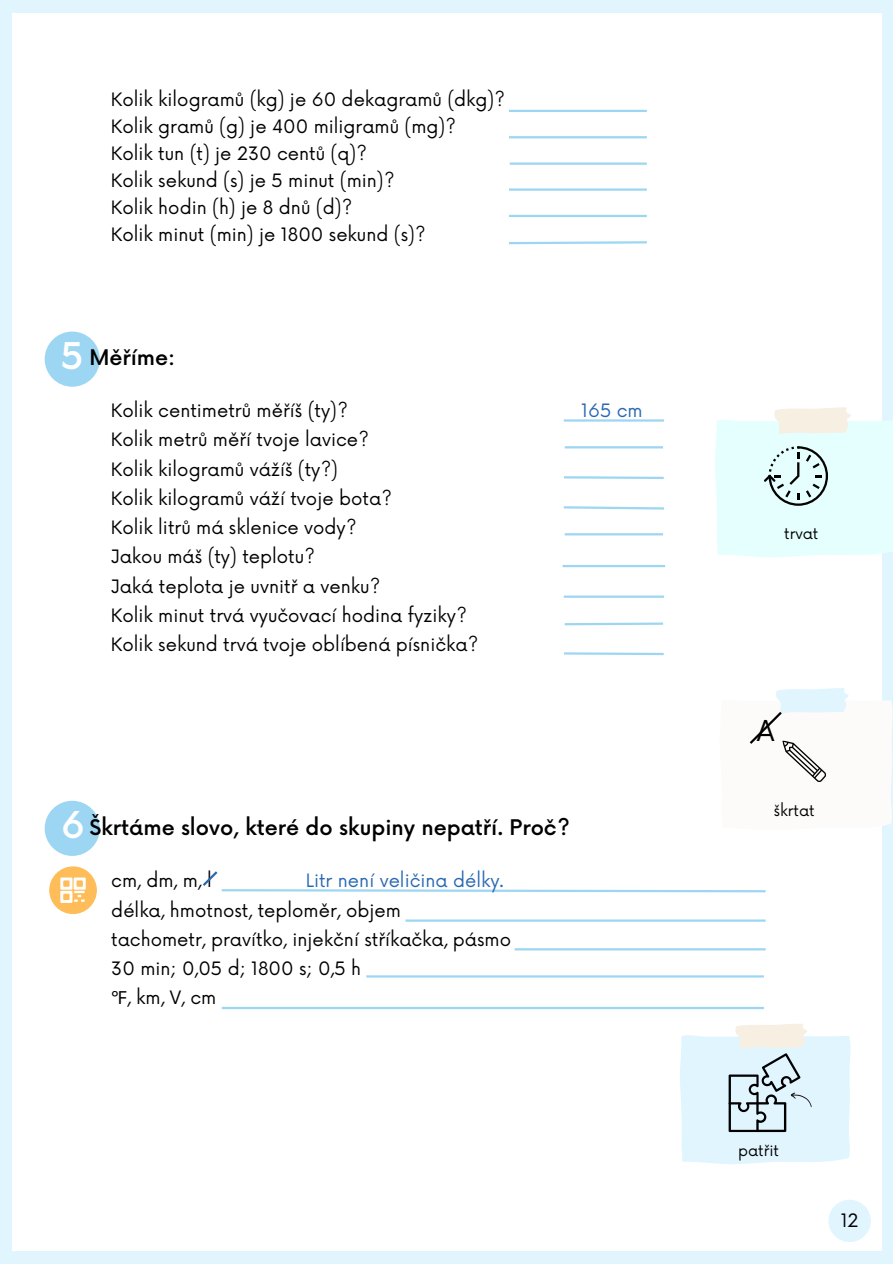
<style>
.page{position:relative;width:893px;height:1264px;background:#fff}
.page>*{position:absolute;margin:0;border:0;box-sizing:border-box;transform-origin:0 0}
.t1{font:500 36px "Now";color:#fff}
.t2{font:28.05px "Now";color:#000}
.t3{font:500 21px "Now";color:#000}
.t4{font:18px "Now";color:#000}
.t5{font:18px "Now";color:#2a68b2}
.t6{font:15px "Now";color:#000}
.s1{font-family:"Noto Sans"}
</style>
<div class="page">
<div style="left:0;top:0;width:892px;height:1263px;background:#e1f5ff"></div>
<div style="left:12px;top:13px;width:869px;height:1237px;background:#fff"></div>
<div style="left:828px;top:1199px;width:42px;height:42px;background:#e1f5ff;border-radius:50%"></div>
<hr style="left:509px;top:110px;width:137px;height:2px;background:#9dd6f2">
<hr style="left:509px;top:136px;width:137px;height:2px;background:#9dd6f2">
<hr style="left:509px;top:162px;width:137px;height:3px;background:#9dd6f2">
<hr style="left:509px;top:188px;width:137px;height:3px;background:#9dd6f2">
<hr style="left:509px;top:215px;width:137px;height:2px;background:#9dd6f2">
<svg style="left:509px;top:241px;width:138px;height:4px"></svg>
<hr style="left:563px;top:419px;width:101px;height:2px;background:#9dd6f2">
<hr style="left:564px;top:446px;width:99px;height:2px;background:#9dd6f2">
<svg style="left:564px;top:476px;width:100px;height:3px"></svg>
<div style="left:45px;top:331px;width:55px;height:56px;background:#9dd6f2;border-radius:50%"></div>
<svg style="left:563px;top:506px;width:101px;height:4px"></svg>
<hr style="left:564px;top:533px;width:99px;height:2px;background:#9dd6f2">
<hr style="left:562px;top:565px;width:103px;height:2px;background:#9dd6f2">
<hr style="left:563px;top:595px;width:101px;height:3px;background:#9dd6f2">
<svg style="left:564px;top:622px;width:99px;height:4px"></svg>
<svg style="left:564px;top:652px;width:100px;height:4px"></svg>
<div style="left:45px;top:800px;width:55px;height:56px;background:#9dd6f2;border-radius:50%"></div>
<hr style="left:405px;top:919px;width:360px;height:2px;background:#9dd6f2">
<hr style="left:514px;top:948px;width:251px;height:2px;background:#9dd6f2">
<hr style="left:366px;top:975px;width:397px;height:2px;background:#9dd6f2">
<hr style="left:222px;top:1006px;width:541px;height:3px;background:#9dd6f2">
<svg style="left:202px;top:871px;width:564px;height:22px"></svg>
<svg style="left:49px;top:866px;width:47px;height:47px"></svg>
<svg style="left:749px;top:688px;width:143px;height:142px"></svg>
<svg style="left:680px;top:1024px;width:170px;height:140px;background:#d9e9f0"></svg>
<svg style="left:715px;top:407px;width:167px;height:150px;background:#e2f7f5"></svg>
<p class="t4" style="left:111px;top:90px;width:395px">Kolik kilogramů (kg) je 60 dekagramů (dkg)?</p>
<p class="t4" style="left:111px;top:117px;width:346px">Kolik gramů (g) je 400 miligramů (mg)?</p>
<p class="t4" style="left:111px;top:144px;width:257px">Kolik tun (t) je 230 centů (q)?</p>
<p class="t4" style="left:111px;top:171px;width:285px">Kolik sekund (s) je 5 minut (min)?</p>
<p class="t4" style="left:111px;top:198px;width:243px">Kolik hodin (h) je 8 dnů (d)?</p>
<p class="t4" style="left:111px;top:225px;width:316px">Kolik minut (min) je 1800 sekund (s)?</p>
<p class="t1" style="left:61px;top:337px;width:24px">5</p>
<p class="t3" style="left:89px;top:346px;width:87px">Měříme:</p>
<p class="t4" style="left:111px;top:400px;width:238px">Kolik centimetrů měříš (ty)?</p>
<p class="t4" style="left:111px;top:429px;width:259px">Kolik metrů měří tvoje lavice?</p>
<p class="t4" style="left:111px;top:459px;width:228px">Kolik kilogramů vážíš (ty?)</p>
<p class="t4" style="left:111px;top:488px;width:282px">Kolik kilogramů váží tvoje bota?</p>
<p class="t4" style="left:111px;top:517px;width:247px">Kolik litrů má sklenice vody?</p>
<p class="t4" style="left:111px;top:546px;width:206px">Jakou máš (ty) teplotu?</p>
<p class="t4" style="left:111px;top:576px;width:271px">Jaká teplota je uvnitř a venku?</p>
<p class="t4" style="left:111px;top:605px;width:357px">Kolik minut trvá vyučovací hodina fyziky?</p>
<p class="t4" style="left:111px;top:634px;width:369px">Kolik sekund trvá tvoje oblíbená písnička?</p>
<p class="t5" style="left:581px;top:400px;width:63px">165 cm</p>
<p class="t1" style="left:61px;top:806px;width:25px">6</p>
<p class="t3" style="left:89px;top:816px;width:482px">Škrtáme slovo, které do skupiny nepatří. Proč?</p>
<p class="t5" style="left:306px;top:870px;width:200px">Litr není veličina délky.</p>
<p class="t4" style="left:111px;top:870px;width:102px">cm, dm, m, l</p>
<p class="t4" style="left:111px;top:900px;width:291px">délka, hmotnost, teploměr, objem</p>
<p class="t4" style="left:111px;top:929px;width:401px">tachometr, pravítko, injekční stříkačka, pásmo</p>
<p class="t4" style="left:111px;top:958px;width:251px">30 min; 0,05 d; 1800 s; 0,5 h</p>
<p class="t4" style="left:111px;top:987px;width:106px"><span class="s1">℉</span>, km, V, cm</p>
<p class="t6" style="left:784px;top:525px;width:36px">trvat</p>
<p class="t2" style="left:756px;top:715px;width:19px">A</p>
<p class="t6" style="left:773px;top:802px;width:42px">škrtat</p>
<p class="t6" style="left:738px;top:1142px;width:42px">patřit</p>
<p class="t4" style="left:840px;top:1209px;width:19px">12</p>
</div>
